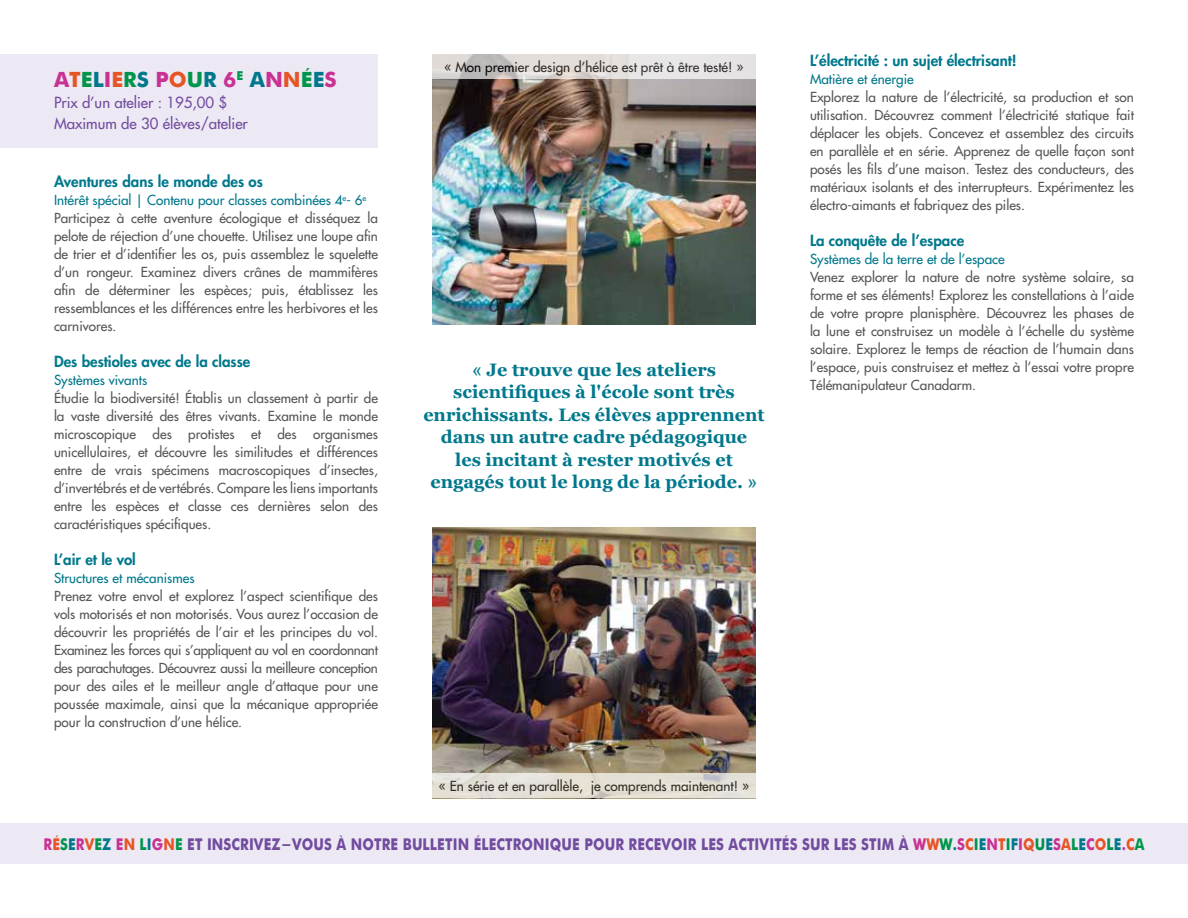
<style>
.page{position:relative;width:1188px;height:918px;background:#fff}
.page>*{position:absolute;margin:0;border:0;box-sizing:border-box;transform-origin:0 0}
.t1{font:700 21px "Futura";color:#c83293}
.t2{font:700 18px/22.5px "Georgia";color:#00788c;text-align:center}
.t3{font:700 16.2px "Futura";letter-spacing:.01em;color:#724c9f;scale:.83 1}
.t4{font:800 15px "Futura";color:#00788c}
.t5{font:15px/21px "Futura";color:#724c9f}
.t6{font:13.5px/18px "Futura";color:#56565a;text-align:justify}
.t7{font:13.5px "Futura";color:#000}
.t8{font:13.5px "Futura";color:#00788c}
.s1{color:#e65525}
.s2{color:#00954c}
.s3{color:#00788c}
.s4{font-family:"Arial";font-weight:400}
.s5{color:#c83293}
</style>
<div class="page">
<div style="left:0;top:54px;width:378px;height:93px;background:#ede9f4"></div>
<img style="left:432px;top:79px;width:324px;height:246px">
<img style="left:432px;top:527px;width:324px;height:246px">
<svg style="left:432px;top:54px;width:324px;height:25px;background:#dedad9"></svg>
<svg style="left:432px;top:773px;width:324px;height:25px;background:#e3dfd6"></svg>
<div style="left:0;top:824px;width:1188px;height:40px;background:#ede9f4"></div>
<h1 class="t1" style="left:54px;top:64px;width:284px">A<span class="s1">T</span><span class="s2">E</span><span class="s3">L</span>I<span class="s1">E</span><span class="s2">R</span><span class="s3">S</span> P<span class="s1">O</span><span class="s2">U</span><span class="s3">R</span> 6<sup>E</sup> <span class="s3">A</span>N<span class="s1">N</span><span class="s2">É</span><span class="s3">E</span>S</h1>
<p class="t5" style="left:54px;top:92px;width:195px">Prix d’un atelier : 195,00 $<br>Maximum de 30 élèves/atelier</p>
<p class="t4" style="left:54px;top:172px;width:210px">Aventures dans le monde des os</p>
<p class="t6" style="left:54px;top:191px;width:326px;text-align:left"><span class="s3">Intérêt spécial | Contenu pour classes combinées 4</span><sup>e</sup><span class="s3">- 6</span><sup>e </sup>Participez à cette aventure écologique et disséquez la pelote de réjection d’une chouette. Utilisez une loupe afin de trier et d’identifier les os, puis assemblez le squelette d’un rongeur. Examinez divers crânes de mammifères afin de déterminer les espèces; puis, établissez les ressemblances et les différences entre les herbivores et les carnivores.</p>
<p class="t4" style="left:54px;top:352px;width:198px">Des bestioles avec de la classe</p>
<p class="t8" style="left:54px;top:372px;width:95px">Systèmes vivants</p>
<p class="t6" style="left:54px;top:389px;width:326px">Étudie la biodiversité! Établis un classement à partir de la vaste diversité des êtres vivants. Examine le monde microscopique des protistes et des organismes unicellulaires, et découvre les similitudes et différences entre de vrais spécimens macroscopiques d’insectes, d’invertébrés et de vertébrés. Compare les liens importants entre les espèces et classe ces dernières selon des caractéristiques spécifiques.</p>
<p class="t4" style="left:54px;top:550px;width:83px">L’air et le vol</p>
<p class="t8" style="left:54px;top:570px;width:142px">Structures et mécanismes</p>
<p class="t6" style="left:54px;top:587px;width:326px">Prenez votre envol et explorez l’aspect scientifique des vols motorisés et non motorisés. Vous aurez l’occasion de découvrir les propriétés de l’air et les principes du vol.<br>Examinez les forces qui s’appliquent au vol en coordonnant des parachutages. Découvrez aussi la meilleure conception pour des ailes et le meilleur angle d’attaque pour une poussée maximale, ainsi que la mécanique appropriée pour la construction d’une hélice.</p>
<p class="t7" style="left:445px;top:58px;width:300px">« Mon premier design d’hélice est prêt à être testé! »</p>
<h2 class="t2" style="left:423px;top:358px;width:343px"><span class="s4">«</span> Je trouve que les ateliers scientifiques à l'école sont très enrichissants. Les élèves apprennent dans un autre cadre pédagogique<br>les incitant à rester motivés et engagés tout le long de la période. <span class="s4">»</span></h2>
<p class="t4" style="left:810px;top:51px;width:208px">L’électricité : un sujet électrisant!</p>
<p class="t8" style="left:810px;top:70px;width:105px">Matière et énergie</p>
<p class="t6" style="left:810px;top:88px;width:326px">Explorez la nature de l’électricité, sa production et son utilisation. Découvrez comment l’électricité statique fait déplacer les objets. Concevez et assemblez des circuits en parallèle et en série. Apprenez de quelle façon sont posés les fils d’une maison. Testez des conducteurs, des matériaux isolants et des interrupteurs. Expérimentez les électro-aimants et fabriquez des piles.</p>
<p class="t4" style="left:810px;top:231px;width:156px">La conquête de l’espace</p>
<p class="t8" style="left:810px;top:250px;width:196px">Systèmes de la terre et de l’espace</p>
<p class="t6" style="left:810px;top:268px;width:326px">Venez explorer la nature de notre système solaire, sa forme et ses éléments! Explorez les constellations à l’aide de votre propre planisphère. Découvrez les phases de la lune et construisez un modèle à l’échelle du système solaire. Explorez le temps de réaction de l’humain dans l’espace, puis construisez et mettez à l’essai votre propre Télémanipulateur Canadarm.</p>
<p class="t7" style="left:439px;top:778px;width:312px">« En série et en parallèle, je comprends maintenant! »</p>
<p class="t3" style="left:44px;top:832px;width:1328px"><span class="s5">R</span><span class="s1">É</span><span class="s2">S</span><span class="s3">E</span><span class="s5">R</span><span class="s1">V</span><span class="s2">E</span><span class="s3">Z</span> <span class="s5">E</span><span class="s1">N</span> <span class="s2">L</span><span class="s3">I</span><span class="s5">G</span><span class="s1">N</span><span class="s2">E</span> ET INSCRIVEZ-VOUS À NOTRE BULLETIN ÉLECTRONIQUE POUR RECEVOIR LES ACTIVITÉS SUR LES STIM À <span class="s5">W</span><span class="s1">W</span><span class="s2">W</span><span class="s3">.</span><span class="s5">S</span><span class="s1">C</span><span class="s2">I</span><span class="s3">E</span><span class="s5">N</span><span class="s1">T</span><span class="s2">I</span><span class="s3">F</span><span class="s5">I</span><span class="s1">Q</span><span class="s2">U</span><span class="s3">E</span><span class="s5">S</span><span class="s1">A</span><span class="s2">L</span><span class="s3">E</span><span class="s5">C</span><span class="s1">O</span><span class="s2">L</span><span class="s3">E</span><span class="s5">.</span><span class="s1">C</span><span class="s2">A</span></p>
</div>
